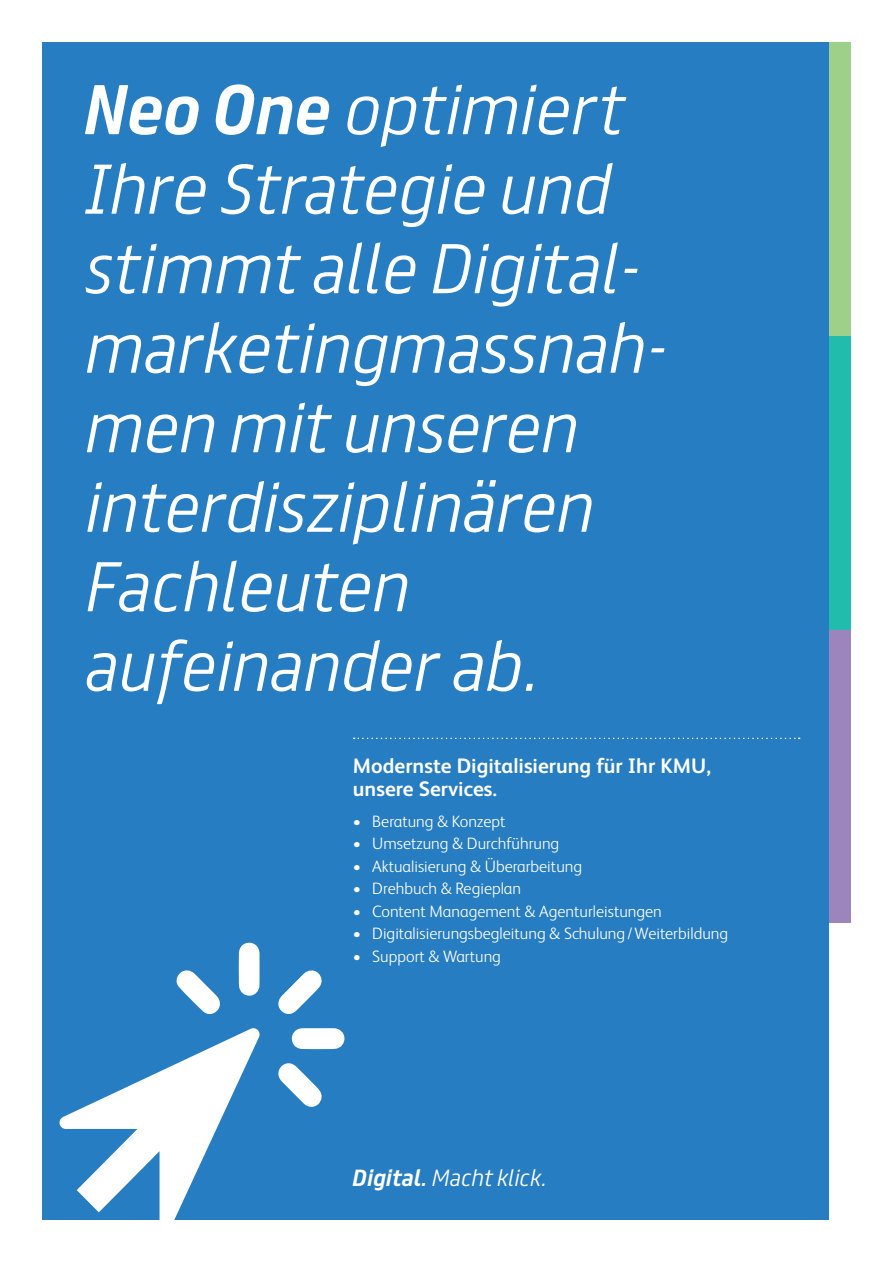
<style>
.page{position:relative;width:893px;height:1263px;background:#fff}
.page>*{position:absolute;margin:0;border:0;box-sizing:border-box;transform-origin:0 0}
.t1{font:italic 300 63px/79.5px "FS Truman";color:#fff}
.t2{font:700 21px/22.5px "FS Albert";color:#fff}
.t3{font:italic 300 21px "FS Truman";color:#fff}
.t4{font:300 16.5px "FS Albert";color:#fff}
.s1{font-weight:700}
</style>
<div class="page">
<div style="left:43px;top:43px;width:807px;height:1177px;background:#277dc1"></div>
<svg style="left:354px;top:738px;width:446px;height:1px"></svg>
<div style="left:829px;top:923px;width:43px;height:307px;background:#fff"></div>
<div style="left:829px;top:629px;width:21px;height:294px;background:#9c85bd"></div>
<div style="left:829px;top:336px;width:21px;height:293px;background:#22bcac"></div>
<div style="left:829px;top:43px;width:21px;height:293px;background:#9fd08a"></div>
<svg style="left:60px;top:1028px;width:200px;height:192px"></svg>
<svg style="left:176px;top:970px;width:44px;height:45px"></svg>
<svg style="left:278px;top:970px;width:44px;height:44px"></svg>
<svg style="left:278px;top:1063px;width:44px;height:44px"></svg>
<svg style="left:292px;top:1028px;width:53px;height:21px"></svg>
<svg style="left:239px;top:942px;width:21px;height:54px"></svg>
<h1 class="t1" style="left:85px;top:65px;width:585px"><span class="s1">Neo One</span> optimiert<br>Ihre Strategie und stimmt alle Digital&shy;marketingmassnah&shy;men mit unseren interdisziplinären<br>Fachleuten aufeinander ab.</h1>
<p class="t2" style="left:353px;top:754px;width:360px">Modernste Digitalisierung für Ihr KMU, unsere Services.</p>
<p class="t4" style="left:353px;top:810px;width:154px">• Beratung &amp; Konzept</p>
<p class="t4" style="left:353px;top:833px;width:208px">• Umsetzung &amp; Durchführung</p>
<p class="t4" style="left:353px;top:855px;width:231px">• Aktualisierung &amp; Überarbeitung</p>
<p class="t4" style="left:353px;top:878px;width:170px">• Drehbuch &amp; Regieplan</p>
<p class="t4" style="left:353px;top:900px;width:310px">• Content Management &amp; Agenturleistungen</p>
<p class="t4" style="left:353px;top:923px;width:377px">• Digitalisierungsbegleitung &amp; Schulung/Weiterbildung</p>
<p class="t4" style="left:353px;top:945px;width:150px">• Support &amp; Wartung</p>
<p class="t3" style="left:353px;top:1159px;width:196px"><span class="s1">Digital.</span> Macht klick.</p>
</div>
